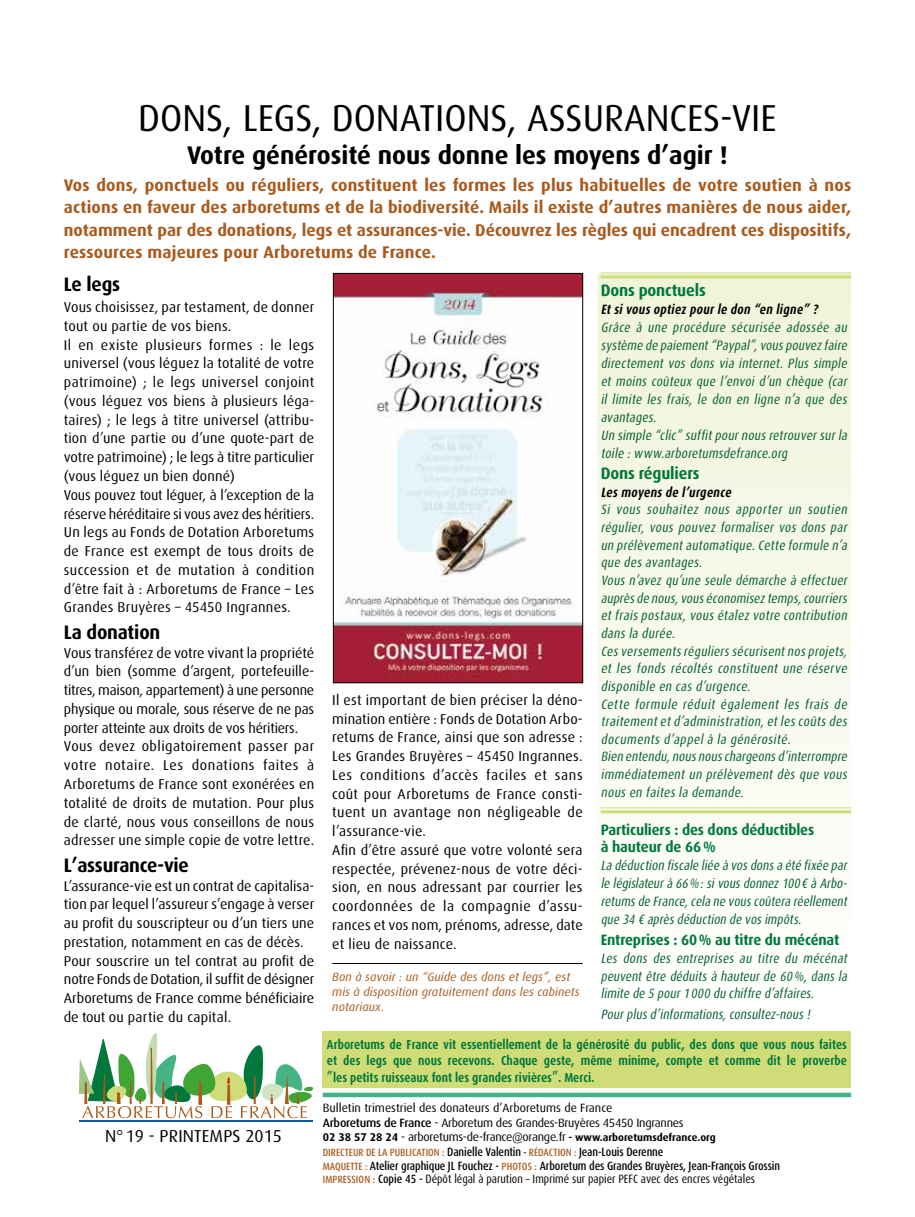
<style>
.page{position:relative;width:915px;height:1217px;background:#fff}
.page>*{position:absolute;margin:0;border:0;box-sizing:border-box;transform-origin:0 0}
.t1{font:37.5px "Dax OT";color:#000}
.t2{font:700 25.5px "Dax OT";color:#000}
.t3{font:700 19.5px "Dax OT";letter-spacing:-.01em;color:#000;scale:.96 1}
.t4{font:17.25px "Dax OT";letter-spacing:.01em;color:#000}
.t5{font:700 16.8px/22.5px "Dax OT";letter-spacing:.01em;color:#aa591c;text-align:justify}
.t6{font:700 16.5px "Dax OT";letter-spacing:-.01em;color:#00783c;scale:.96 1}
.t7{font:700 15px/17.2px "Dax OT";letter-spacing:-.01em;color:#00783c;scale:.96 1}
.t8{font:14.25px/18.8px "Dax OT";letter-spacing:.015em;color:#000}
.t9{font:italic condensed 13.5px/17.7px "Dax OT";color:#005d2e}
.t10{font:italic 700 condensed 13.5px "Dax OT";color:#000}
.t11{font:700 condensed 13.05px/16.5px "Dax OT";color:#00783c;text-align:justify}
.t12{font:12px/14.9px "Dax OT";letter-spacing:-.02em;color:#000}
.t13{font:500 condensed 12px/13.5px "Dax OT";letter-spacing:-.01em;color:#000}
.t14{font:italic 12px/15px "Dax OT";letter-spacing:.01em;color:#aa591c}
.t15{font:500 condensed 10.5px "Dax OT";color:#aa591c}
.s1{font-weight:500;font-size:14.25px}
.s2{font-weight:500}
.s3{font-weight:700;font-size:11.25px}
.s4{font-weight:700;font-size:10.5px}
.s5{font-size:12px;color:#000}
.s6{color:#000}
.s7{font-size:10.5px;color:#aa591c}
.s8{font-weight:400}
</style>
<div class="page">
<svg style="left:322px;top:1092px;width:528px;height:4px;background:#66c09a"></svg>
<svg style="left:79px;top:1117px;width:234px;height:5px"></svg>
<hr style="left:79px;top:1120px;width:233px;height:1px;background:#005aa7">
<svg style="left:79px;top:1033px;width:234px;height:84px"></svg>
<div style="left:322px;top:1031px;width:528px;height:56px;background:#cfdc77"></div>
<svg style="left:597px;top:273px;width:253px;height:541px"></svg>
<hr style="left:332px;top:963px;width:250px;height:1px;background:#000">
<hr style="left:600px;top:272px;width:250px;height:1px;background:#cfdc77">
<hr style="left:600px;top:275px;width:250px;height:3px;background:#cfdc77">
<hr style="left:600px;top:807px;width:250px;height:1px;background:#cfdc77">
<hr style="left:600px;top:810px;width:250px;height:3px;background:#cfdc77">
<img style="left:335px;top:275px;width:245px;height:405px">
<div style="left:333px;top:273px;width:249px;height:409px;border:1px solid #000"></div>
<h1 class="t1" style="left:138px;top:97px;width:639px">DONS, LEGS, DONATIONS, ASSURANCES-VIE</h1>
<h2 class="t2" style="left:187px;top:141px;width:542px">Votre générosité nous donne les moyens d’agir !</h2>
<p class="t5" style="left:64px;top:174px;width:788px">Vos dons, ponctuels ou réguliers, constituent les formes les plus habituelles de votre soutien à nos actions en faveur des arboretums et de la biodiversité. Mails il existe d’autres manières de nous aider, notamment par des donations, legs et assurances-vie. Découvrez les règles qui encadrent ces dispositifs, ressources majeures pour Arboretums de France.</p>
<h3 class="t3" style="left:64px;top:273px;width:60px">Le legs</h3>
<p class="t8" style="left:64px;top:298px;width:252px">Vous choisissez, par testament, de donner tout ou partie de vos biens.<br>Il en existe plusieurs formes : le legs universel (vous léguez la totalité de votre patrimoine) ; le legs universel conjoint (vous léguez vos biens à plusieurs léga&shy;taires) ; le legs à titre universel (attribu&shy;tion d’une partie ou d’une quote-part de votre patrimoine) ; le legs à titre particulier (vous léguez un bien donné)<br>Vous pouvez tout léguer, à l’exception de la réserve héréditaire si vous avez des héritiers.<br>Un legs au Fonds de Dotation Arboretums de France est exempt de tous droits de succession et de mutation à condition d’être fait à : Arboretums de France – Les Grandes Bruyères – 45450 Ingrannes.</p>
<h3 class="t3" style="left:64px;top:621px;width:102px">La donation</h3>
<p class="t8" style="left:64px;top:643px;width:252px">Vous transférez de votre vivant la propriété d’un bien (somme d’argent, portefeuille&shy;titres, maison, appartement) à une personne physique ou morale, sous réserve de ne pas porter atteinte aux droits de vos héritiers.<br>Vous devez obligatoirement passer par votre notaire. Les donations faites à Arboretums de France sont exonérées en totalité de droits de mutation. Pour plus de clarté, nous vous conseillons de nous adresser une simple copie de votre lettre.</p>
<h3 class="t3" style="left:64px;top:853px;width:132px">L’assurance-vie</h3>
<p class="t8" style="left:64px;top:876px;width:252px">L’assurance-vie est un contrat de capitalisa&shy;tion par lequel l’assureur s’engage à verser au profit du souscripteur ou d’un tiers une prestation, notamment en cas de décès.<br>Pour souscrire un tel contrat au profit de notre Fonds de Dotation, il suffit de désigner Arboretums de France comme bénéficiaire de tout ou partie du capital.</p>
<p class="t6" style="left:600px;top:280px;width:111px">Dons ponctuels</p>
<p class="t10" style="left:600px;top:300px;width:221px">Etsivousoptiezpourle don “en ligne” ?</p>
<p class="t9" style="left:600px;top:318px;width:251px">Grâce à une procédure sécurisée adossée au système de paiement“Paypal”,vouspouvezfaire directement vos dons via internet. Plus simple et moins coûteux que l’envoi d’un chèque (car il limite les frais, le don en ligne n’a que des avantages.<br>Un simple “clic” suffitpournousretrouversurla toile :www.arboretumsdefrance.org</p>
<p class="t6" style="left:600px;top:463px;width:104px">Dons réguliers</p>
<p class="t10" style="left:600px;top:483px;width:135px">Lesmoyensde l’urgence</p>
<p class="t9" style="left:600px;top:501px;width:251px">Si vous souhaitez nous apporter un soutien régulier, vous pouvez formaliser vos dons par un prélèvementautomatique.Cette formule n’a que desavantages.<br>Vous n’avez qu’une seule démarche à effectuer auprèsde nous,vouséconomiseztemps,courriers etfraispostaux,vousétalezvotre contribution dansla durée.<br>Cesversementsrégulierssécurisentnosprojets, et les fonds récoltés constituent une réserve disponible en casd’urgence.<br>Cette formule réduit également les frais de traitementetd’administration,etlescoûtsdes documents d’appel à la générosité.<br>Bien entendu,nousnouschargeonsd’interrompre immédiatement un prélèvement dès que vous nousen faitesla demande.</p>
<p class="t7" style="left:600px;top:821px;width:224px">Particuliers : des dons déductibles à hauteur de 66%</p>
<p class="t9" style="left:600px;top:856px;width:251px;text-align:justify">La déduction fiscale liée à vosdonsa été fixée par lelégislateurà66% :sivousdonnez100€àArbo&shy;retumsde France,celane vouscoûteraréellement que 34 € aprèsdéduction de vosimpôts.</p>
<p class="t7" style="left:600px;top:931px;width:250px">Entreprises : 60% au titre du mécénat</p>
<p class="t9" style="left:600px;top:949px;width:251px;text-align:justify">Les dons des entreprises au titre du mécénat peuvent être déduits à hauteur de 60 %, dans la limite de 5 pour1 000 du chiffre d’affaires.</p>
<p class="t9" style="left:600px;top:1005px;width:214px">Pourplusd’informations,consultez-nous!</p>
<p class="t8" style="left:332px;top:690px;width:252px">Il est important de bien préciser la déno&shy;mination entière : Fonds de Dotation Arbo&shy;retums de France, ainsi que son adresse :<br>Les Grandes Bruyères – 45450 Ingrannes.<br>Les conditions d’accès faciles et sans coût pour Arboretums de France consti&shy;tuent un avantage non négligeable de l’assurance-vie.<br>Afin d’être assuré que votre volonté sera respectée, prévenez-nous de votre déci&shy;sion, en nous adressant par courrier les coordonnées de la compagnie d’assu&shy;rances et vos nom, prénoms, adresse, date et lieu de naissance.</p>
<p class="t14" style="left:332px;top:968px;width:249px">Bon à savoir : un “Guide des dons et legs”, est mis à disposition gratuitement dans les cabinets notariaux.</p>
<p class="t4" style="left:105px;top:1126px;width:178px">N°19 - PRINTEMPS 2015</p>
<p class="t11" style="left:327px;top:1035px;width:521px">Arboretums de France vit essentiellement de la générosité du public, des dons que vous nous faites et des legs que nous recevons. Chaque geste, même minime, compte et comme dit le proverbe <span class="s1">”</span>les petits ruisseaux font les grandes rivières<span class="s1">”</span>. Merci.</p>
<p class="t12" style="left:322px;top:1099px;width:394px">Bulletin trimestriel des donateurs d’Arboretums de France<br><span class="s2">Arboretums de France</span> - Arboretum des Grandes-Bruyères 45450 Ingrannes<br><span class="s3">02 38 57 28 24</span> - arboretums-de-france@orange.fr <span class="s4">- www.arboretumsdefrance.org</span></p>
<p class="t15" style="left:322px;top:1145px;width:342px">DIRECTEUR DE LA PUBLICATION : <span class="s5">Danielle Valentin</span> <span class="s6">-</span> RÉDACTION : <span class="s5">Jean-Louis Derenne</span></p>
<p class="t13" style="left:322px;top:1158px;width:458px"><span class="s7">MAQUETTE :</span> Atelier graphique JL Fouchez - <span class="s7">PHOTOS :</span> Arboretum des Grandes Bruyères, Jean-François Grossin<br><span class="s7">IMPRESSION :</span> Copie 45 - <span class="s8">Dépôt légal à parution – Imprimé sur papier PEFC avec des encres végétales</span></p>
</div>
